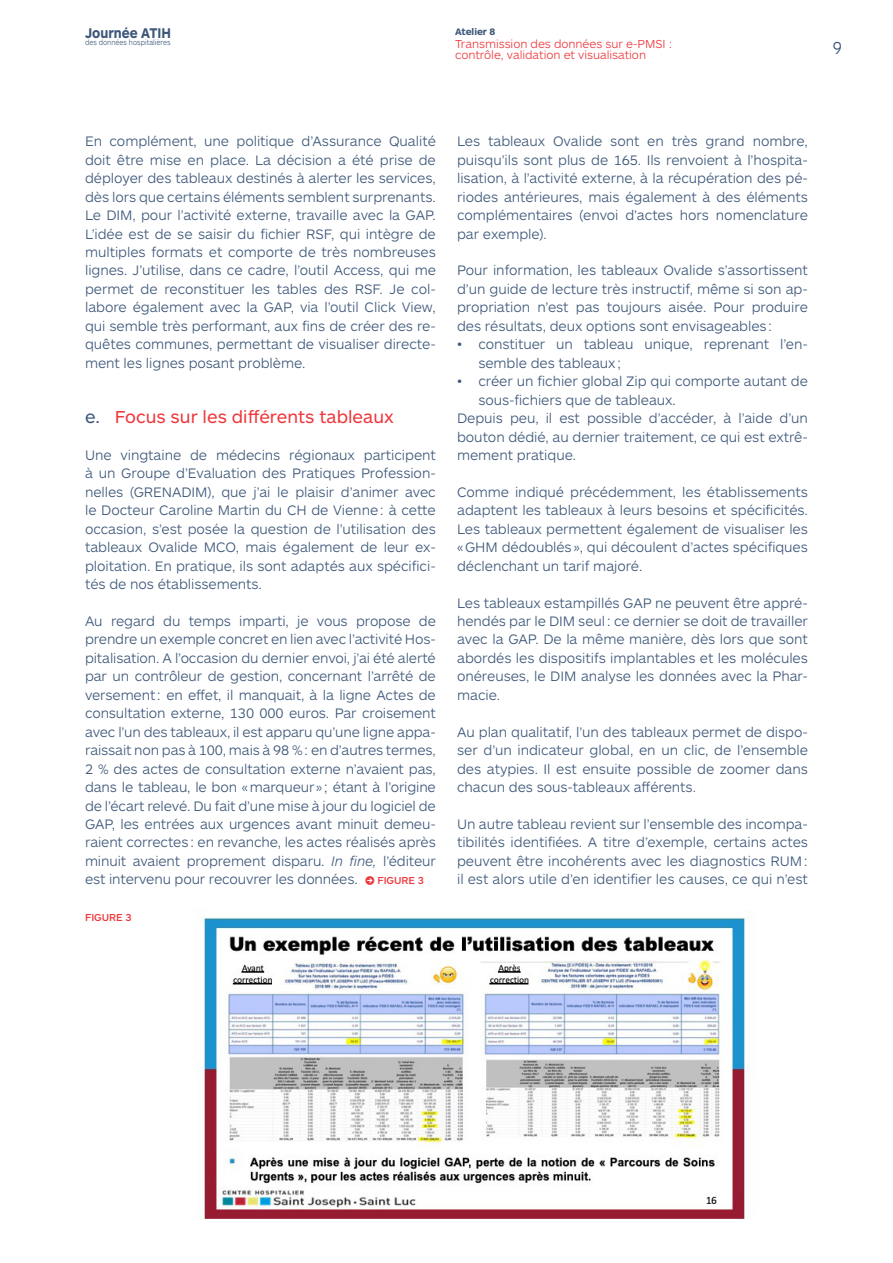
<style>
.page{position:relative;width:893px;height:1263px;background:#fff}
.page>*{position:absolute;margin:0;border:0;box-sizing:border-box;transform-origin:0 0}
.t1{font:18px "ARS Maquette Pro";color:#ee363b}
.t2{font:300 18px "ARS Maquette Pro";color:#3d5779;scale:.89 1}
.t3{font:700 14.55px "ARS Maquette Pro";color:#3d5779;scale:.89 1}
.texte_courant{font:300 14.25px/18.5px "ARS Maquette Pro";letter-spacing:-.005em;color:#3d5779;text-align:justify}
.t4{font:300 12px/10.5px "ARS Maquette Pro";letter-spacing:-.005em;color:#ee363b}
.texte_courant-2{font:500 10.5px "ARS Maquette Pro";letter-spacing:-.005em;color:#ee363b}
.t5{font:700 9.75px "ARS Maquette Pro";letter-spacing:-.005em;color:#3d5779}
.t6{font:300 7.8px "ARS Maquette Pro";color:#3d5779;scale:.89 1}
.s1{color:#3d5779}
.s2{font-style:italic}
.s3{font-weight:500;font-size:10.5px;color:#ee363b}
</style>
<div class="page">
<img style="left:200px;top:917px;width:549px;height:302px">
<p class="t3" style="left:85px;top:23px;width:98px">Journée ATIH</p>
<p class="t6" style="left:85px;top:38px;width:98px">des données hospitalières</p>
<p class="t5" style="left:455px;top:25px;width:42px">Atelier 8</p>
<p class="t4" style="left:455px;top:38px;width:219px">Transmission des données sur e-PMSI : contrôle, validation et visualisation</p>
<p class="t2" style="left:833px;top:36px;width:12px">9</p>
<p class="texte_courant" style="left:85px;top:131px;width:352px">En complément, une politique d’Assurance Qualité doit être mise en place. La décision a été prise de déployer des tableaux destinés à alerter les services, dès lors que certains éléments semblent surprenants.</p>
<p class="texte_courant" style="left:85px;top:205px;width:352px">Le DIM, pour l’activité externe, travaille avec la GAP.<br>L’idée est de se saisir du fichier RSF, qui intègre de multiples formats et comporte de très nombreuses lignes. J’utilise, dans ce cadre, l’outil Access, qui me permet de reconstituer les tables des RSF. Je col&shy;labore également avec la GAP, via l’outil Click View, qui semble très performant, aux fins de créer des re&shy;quêtes communes, permettant de visualiser directe&shy;ment les lignes posant problème.</p>
<p class="t1" style="left:85px;top:405px;width:310px"><span class="s1">e.</span> Focus sur les différents tableaux</p>
<p class="texte_courant" style="left:85px;top:445px;width:352px">Une vingtaine de médecins régionaux participent à un Groupe d’Evaluation des Pratiques Profession&shy;nelles (GRENADIM), que j’ai le plaisir d’animer avec le Docteur Caroline Martin du CH de Vienne: à cette occasion, s’est posée la question de l’utilisation des tableaux Ovalide MCO, mais également de leur ex&shy;ploitation. En pratique, ils sont adaptés aux spécifici&shy;tés de nos établissements.</p>
<p class="texte_courant" style="left:85px;top:611px;width:352px">Au regard du temps imparti, je vous propose de prendre un exemple concret en lien avec l’activité Hos&shy;pitalisation. A l’occasion du dernier envoi, j’ai été alerté par un contrôleur de gestion, concernant l’arrêté de versement: en effet, il manquait, à la ligne Actes de consultation externe, 130 000 euros. Par croisement avec l’un des tableaux, il est apparu qu’une ligne appa&shy;raissait non pas à 100, mais à 98 %: en d’autres termes, 2 % des actes de consultation externe n’avaient pas, dans le tableau, le bon «marqueur»; étant à l’origine de l’écart relevé. Du fait d’une mise à jour du logiciel de GAP, les entrées aux urgences avant minuit demeu&shy;raient correctes: en revanche, les actes réalisés après minuit avaient proprement disparu. <span class="s2">In fine,</span> l’éditeur est intervenu pour recouvrer les données. <span class="s3">(-&gt;) FIGURE 3</span></p>
<p class="texte_courant-2" style="left:85px;top:911px;width:48px">FIGURE 3</p>
<p class="texte_courant" style="left:457px;top:131px;width:352px">Les tableaux Ovalide sont en très grand nombre, puisqu’ils sont plus de 165. Ils renvoient à l’hospita&shy;lisation, à l’activité externe, à la récupération des pé&shy;riodes antérieures, mais également à des éléments complémentaires (envoi d’actes hors nomenclature par exemple).</p>
<p class="texte_courant" style="left:457px;top:261px;width:352px">Pour information, les tableaux Ovalide s’assortissent d’un guide de lecture très instructif, même si son ap&shy;propriation n’est pas toujours aisée. Pour produire des résultats, deux options sont envisageables:</p>
<p class="texte_courant" style="left:478px;top:334px;width:331px;text-indent:-21px">• constituer un tableau unique, reprenant l’en&shy;semble des tableaux;</p>
<p class="texte_courant" style="left:478px;top:371px;width:331px;text-indent:-21px">• créer un fichier global Zip qui comporte autant de sous-fichiers que de tableaux.</p>
<p class="texte_courant" style="left:457px;top:408px;width:352px">Depuis peu, il est possible d’accéder, à l’aide d’un bouton dédié, au dernier traitement, ce qui est extrê&shy;mement pratique.</p>
<p class="texte_courant" style="left:457px;top:482px;width:352px">Comme indiqué précédemment, les établissements adaptent les tableaux à leurs besoins et spécificités.<br>Les tableaux permettent également de visualiser les «GHM dédoublés», qui découlent d’actes spécifiques déclenchant un tarif majoré.</p>
<p class="texte_courant" style="left:457px;top:593px;width:352px">Les tableaux estampillés GAP ne peuvent être appré&shy;hendés par le DIM seul: ce dernier se doit de travailler avec la GAP. De la même manière, dès lors que sont abordés les dispositifs implantables et les molécules onéreuses, le DIM analyse les données avec la Phar&shy;macie.</p>
<p class="texte_courant" style="left:457px;top:722px;width:352px">Au plan qualitatif, l’un des tableaux permet de dispo&shy;ser d’un indicateur global, en un clic, de l’ensemble des atypies. Il est ensuite possible de zoomer dans chacun des sous-tableaux afférents.</p>
<p class="texte_courant" style="left:457px;top:814px;width:352px">Un autre tableau revient sur l’ensemble des incompa&shy;tibilités identifiées. A titre d’exemple, certains actes peuvent être incohérents avec les diagnostics RUM: il est alors utile d’en identifier les causes, ce qui n’est</p>
</div>
